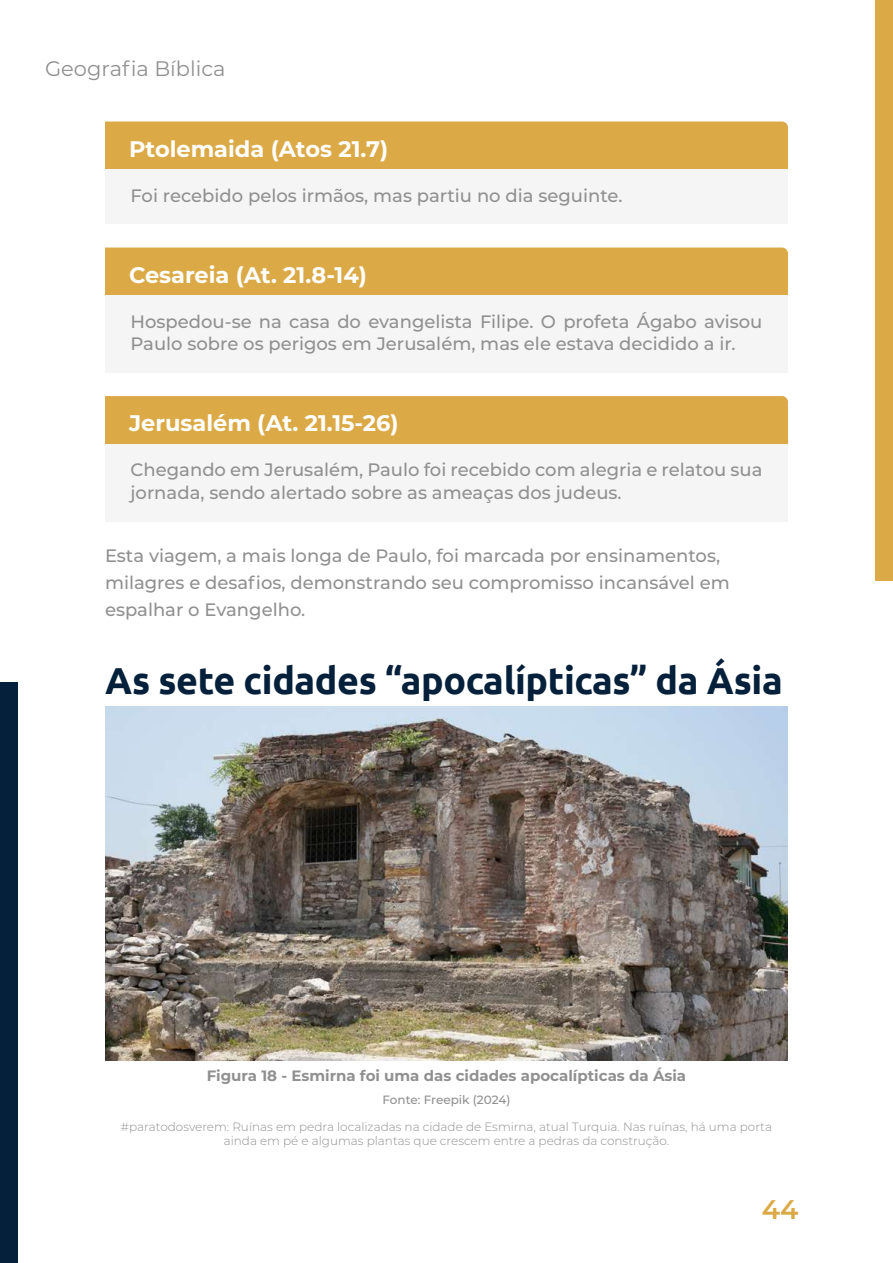
<style>
.page{position:relative;width:893px;height:1263px;background:#fff}
.page>*{position:absolute;margin:0;border:0;box-sizing:border-box;transform-origin:0 0}
.t1{font:700 37.5px "Ubuntu";letter-spacing:-.01em;color:#04203a}
.t2{font:600 27px "Montserrat";color:#dbaa47}
.t3{font:700 22.5px "Montserrat";color:#fff}
.t4{font:21px "Montserrat";color:#919091}
.t5{font:500 18px/22.5px "Montserrat";color:#919091}
.t6{font:700 15px "Montserrat";color:#919091}
.t7{font:300 12px/14.4px "Montserrat";color:#919091;text-align:center}
.t8{font:500 12px "Montserrat";letter-spacing:-.005em;color:#919091}
</style>
<div class="page">
<div style="left:875px;top:0;width:18px;height:581px;background:#dbaa47"></div>
<div style="left:0;top:682px;width:18px;height:581px;background:#04203a"></div>
<div style="left:105px;top:122px;width:683px;height:47px;background:#dbaa47"></div>
<div style="left:105px;top:169px;width:683px;height:55px;background:#f5f5f5"></div>
<div style="left:105px;top:248px;width:683px;height:47px;background:#dbaa47"></div>
<div style="left:105px;top:295px;width:683px;height:78px;background:#f5f5f5"></div>
<div style="left:105px;top:396px;width:683px;height:48px;background:#dbaa47"></div>
<div style="left:105px;top:444px;width:683px;height:77px;background:#f5f5f5"></div>
<img style="left:105px;top:706px;width:683px;height:354px">
<p class="t4" style="left:45px;top:54px;width:182px">Geografia Bíblica</p>
<p class="t3" style="left:129px;top:133px;width:261px">Ptolemaida (Atos 21.7)</p>
<p class="t5" style="left:131px;top:183px;width:492px">Foi recebido pelos irmãos, mas partiu no dia seguinte.</p>
<p class="t3" style="left:129px;top:259px;width:239px">Cesareia (At. 21.8-14)</p>
<p class="t5" style="left:131px;top:309px;width:633px">Hospedou-se na casa do evangelista Filipe. O profeta Ágabo avisou<br>Paulo sobre os perigos em Jerusalém, mas ele estava decidido a ir.</p>
<p class="t3" style="left:129px;top:407px;width:271px">Jerusalém (At. 21.15-26)</p>
<p class="t5" style="left:131px;top:458px;width:633px">Chegando em Jerusalém, Paulo foi recebido com alegria e relatou sua jornada, sendo alertado sobre as ameaças dos judeus.</p>
<p class="t5" style="left:105px;top:541px;width:626px;line-height:27px">Esta viagem, a mais longa de Paulo, foi marcada por ensinamentos, milagres e desafios, demonstrando seu compromisso incansável em espalhar o Evangelho.</p>
<h1 class="t1" style="left:105px;top:658px;width:679px">As sete cidades “apocalípticas” da Ásia</h1>
<p class="t6" style="left:207px;top:1065px;width:481px">Figura 18 - Esmirna foi uma das cidades apocalípticas da Ásia</p>
<p class="t8" style="left:382px;top:1092px;width:129px">Fonte: Freepik (2024)</p>
<p class="t7" style="left:121px;top:1119px;width:653px">#paratodosverem: Ruínas em pedra localizadas na cidade de Esmirna, atual Turquia. Nas ruínas, há uma porta ainda em pé e algumas plantas que crescem entre a pedras da construção.</p>
<h2 class="t2" style="left:762px;top:1190px;width:38px">44</h2>
</div>
